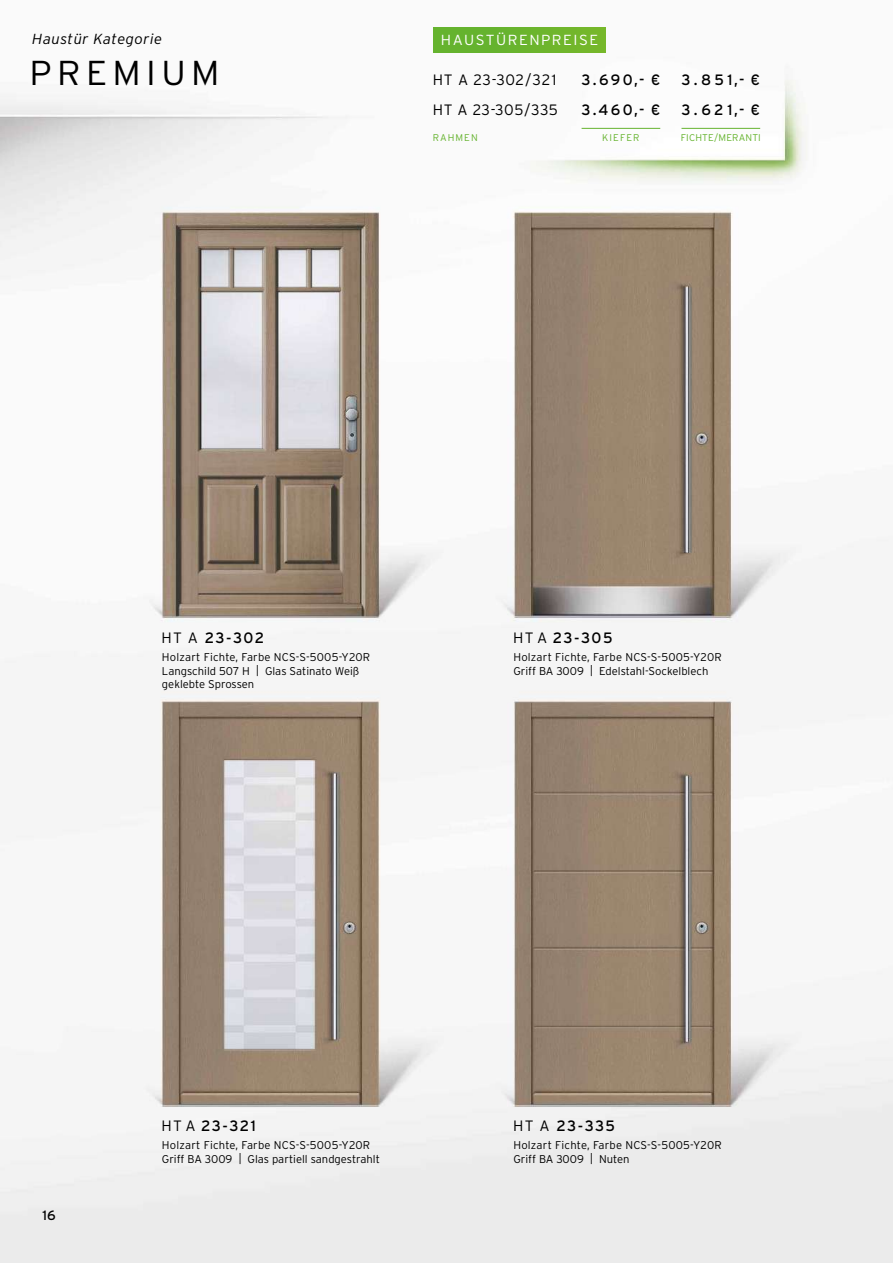
<style>
.page{position:relative;width:893px;height:1263px;background:#fff}
.page>*{position:absolute;margin:0;border:0;box-sizing:border-box;transform-origin:0 0}
.t1{font:300 34.5px "Interstate";letter-spacing:.15em;color:#000;scale:1.04 1}
.t2{font:15px "Interstate";letter-spacing:.095em;color:#000}
.t3{font:300 15px "Interstate";letter-spacing:.035em;color:#000}
.t4{font:italic 300 14.55px "Interstate";letter-spacing:.03em;color:#000}
.t5{font:300 14.55px "Interstate";letter-spacing:.1em;color:#fff}
.t6{font:13.5px "Interstate";color:#000}
.t7{font:300 11.25px/13.5px "Interstate";color:#000}
.t8{font:300 9.75px "Interstate";letter-spacing:.02em;color:#65b32e}
.s1{font-weight:300}
</style>
<div class="page">
<img style="left:0;top:27px;width:893px;height:1236px">
<hr style="left:582px;top:128px;width:78px;height:1px;background:#65b32e">
<hr style="left:681px;top:128px;width:79px;height:1px;background:#65b32e">
<div style="left:433px;top:28px;width:173px;height:25px;background:#69b42d"></div>
<p class="t4" style="left:32px;top:31px;width:131px">Haustür Kategorie</p>
<h1 class="t1" style="left:30px;top:54px;width:184px">PREMIUM</h1>
<p class="t5" style="left:441px;top:32px;width:159px">HAUSTÜRENPREISE</p>
<h2 class="t3" style="left:433px;top:71px;width:125px">HT A 23-302/321</h2>
<h2 class="t2" style="left:582px;top:71px;width:80px">3.690,- €</h2>
<h2 class="t2" style="left:681px;top:71px;width:80px">3.851,- €</h2>
<h2 class="t3" style="left:433px;top:101px;width:127px">HT A 23-305/335</h2>
<h2 class="t2" style="left:582px;top:101px;width:80px">3.460,- €</h2>
<h2 class="t2" style="left:681px;top:101px;width:80px">3.621,- €</h2>
<p class="t8" style="left:433px;top:132px;width:47px">RAHMEN</p>
<p class="t8" style="left:602px;top:132px;width:39px">KIEFER</p>
<p class="t8" style="left:681px;top:132px;width:82px">FICHTE/MERANTI</p>
<h2 class="t2" style="left:161px;top:629px;width:104px"><span class="s1">HT A</span> 23-302</h2>
<p class="t7" style="left:162px;top:650px;width:210px">Holzart Fichte, Farbe NCS-S-5005-Y20R<br>Langschild 507 H | Glas Satinato Weiß geklebte Sprossen</p>
<h2 class="t2" style="left:513px;top:629px;width:101px"><span class="s1">HT A</span> 23-305</h2>
<p class="t7" style="left:513px;top:650px;width:210px">Holzart Fichte, Farbe NCS-S-5005-Y20R<br>Griff BA 3009 | Edelstahl-Sockelblech</p>
<p class="t6" style="left:43px;top:1208px;width:15px">16</p>
<h2 class="t2" style="left:161px;top:1117px;width:96px"><span class="s1">HT A</span> 23-321</h2>
<p class="t7" style="left:162px;top:1138px;width:219px">Holzart Fichte, Farbe NCS-S-5005-Y20R<br>Griff BA 3009 | Glas partiell sandgestrahlt</p>
<h2 class="t2" style="left:513px;top:1117px;width:103px"><span class="s1">HT A</span> 23-335</h2>
<p class="t7" style="left:513px;top:1138px;width:210px">Holzart Fichte, Farbe NCS-S-5005-Y20R<br>Griff BA 3009 | Nuten</p>
</div>
